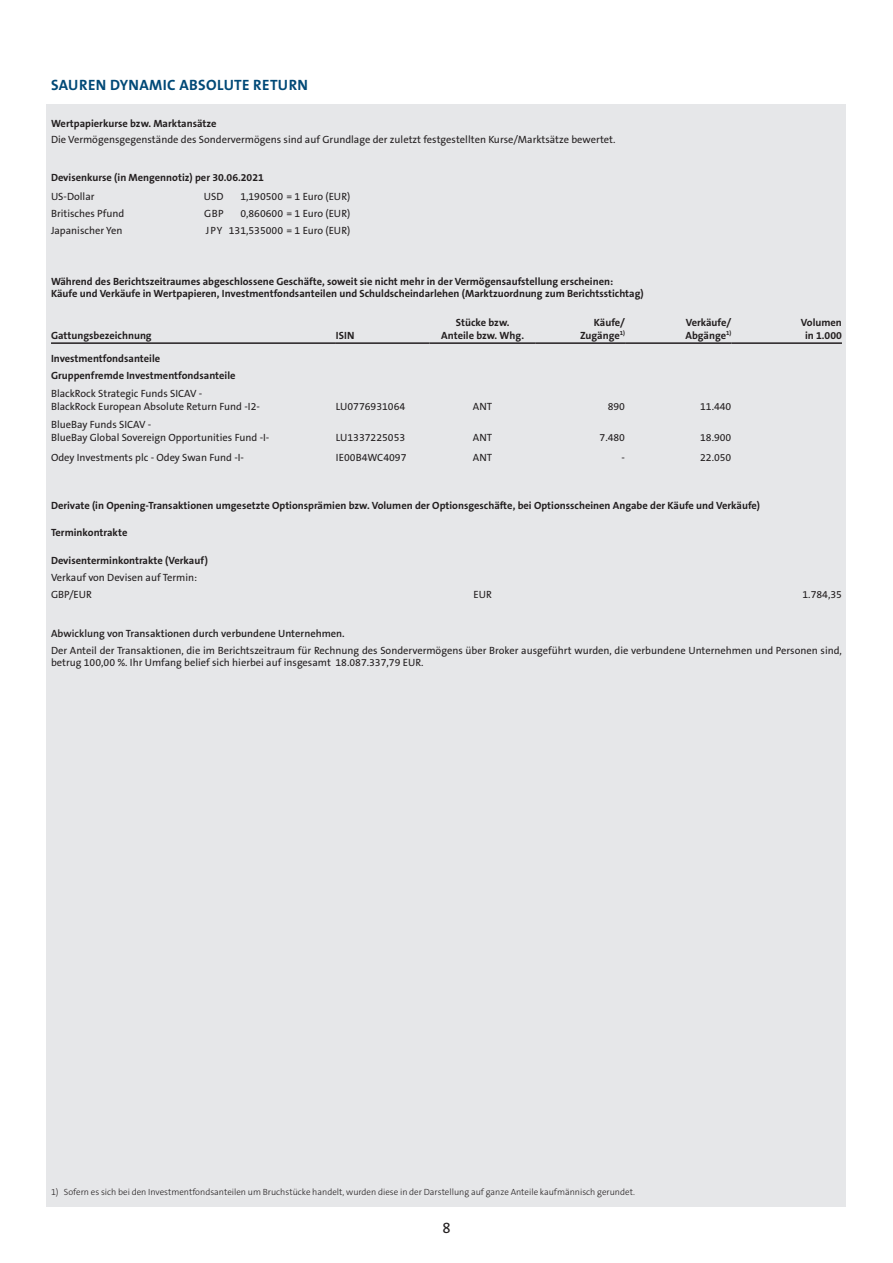
<style>
.page{position:relative;width:893px;height:1263px;background:#fff}
.page>*{position:absolute;margin:0;border:0;box-sizing:border-box;transform-origin:0 0}
.t1{font:700 15px "The Sans Os F";letter-spacing:.025em;color:#004977}
.t2{font:15px "The Sans Os F";color:#231f20}
.t3{font:10.5px/12.6px "The Sans Os F";color:#231f20}
.t4{font:700 10.5px/12.6px "The Sans Os F";color:#231f20;text-align:center}
.t5{font:600 10.5px "The Sans Os F";color:#231f20}
.t6{font:300 9px "The Sans Os F";color:#231f20}
</style>
<div class="page">
<div style="left:47px;top:104px;width:799px;height:1102px;background:#e6e7e9"></div>
<hr style="left:51px;top:342px;width:285px;height:2px;background:#231f20">
<hr style="left:336px;top:342px;width:93px;height:2px;background:#231f20">
<hr style="left:429px;top:342px;width:107px;height:2px;background:#231f20">
<hr style="left:536px;top:342px;width:89px;height:2px;background:#231f20">
<hr style="left:625px;top:342px;width:106px;height:2px;background:#231f20">
<hr style="left:731px;top:342px;width:111px;height:2px;background:#231f20">
<p class="t1" style="left:51px;top:76px;width:258px">SAUREN DYNAMIC ABSOLUTE RETURN</p>
<p class="t4" style="left:51px;top:117px;width:167px">Wertpapierkurse bzw. Marktansätze</p>
<p class="t3" style="left:51px;top:133px;width:566px">Die Vermögensgegenstände des Sondervermögens sind auf Grundlage der zuletzt festgestellten Kurse/Marktsätze bewertet.</p>
<p class="t4" style="left:51px;top:171px;width:214px">Devisenkurse (in Mengennotiz) per 30.06.2021</p>
<p class="t3" style="left:51px;top:190px;width:45px">US-Dollar</p>
<p class="t3" style="left:204px;top:190px;width:21px">USD</p>
<p class="t3" style="left:240px;top:190px;width:111px">1,190500 = 1 Euro (EUR)</p>
<p class="t3" style="left:51px;top:207px;width:75px">Britisches Pfund</p>
<p class="t3" style="left:204px;top:207px;width:21px">GBP</p>
<p class="t3" style="left:240px;top:207px;width:111px">0,860600 = 1 Euro (EUR)</p>
<p class="t3" style="left:51px;top:224px;width:73px">Japanischer Yen</p>
<p class="t3" style="left:206px;top:224px;width:18px">JPY</p>
<p class="t3" style="left:229px;top:224px;width:123px">131,535000 = 1 Euro (EUR)</p>
<p class="t4" style="left:51px;top:275px;width:564px">Während des Berichtszeitraumes abgeschlossene Geschäfte, soweit sie nicht mehr in der Vermögensaufstellung erscheinen:</p>
<p class="t4" style="left:51px;top:287px;width:594px">Käufe und Verkäufe in Wertpapieren, Investmentfondsanteilen und Schuldscheindarlehen (Marktzuordnung zum Berichtsstichtag)</p>
<p class="t4" style="left:51px;top:329px;width:102px">Gattungsbezeichnung</p>
<p class="t4" style="left:336px;top:329px;width:20px">ISIN</p>
<p class="t4" style="left:456px;top:316px;width:55px">Stücke bzw.</p>
<p class="t4" style="left:441px;top:329px;width:84px">Anteile bzw. Whg.</p>
<p class="t4" style="left:594px;top:316px;width:33px">Käufe/</p>
<p class="t4" style="left:580px;top:329px;width:46px">Zugänge<sup>1)</sup></p>
<p class="t4" style="left:686px;top:316px;width:47px">Verkäufe/</p>
<p class="t4" style="left:685px;top:329px;width:47px">Abgänge<sup>1)</sup></p>
<p class="t4" style="left:801px;top:316px;width:43px">Volumen in 1.000</p>
<p class="t4" style="left:51px;top:352px;width:111px">Investmentfondsanteile</p>
<p class="t4" style="left:51px;top:369px;width:186px">Gruppenfremde Investmentfondsanteile</p>
<p class="t3" style="left:51px;top:387px;width:210px">BlackRock Strategic Funds SICAV -<br>BlackRock European Absolute Return Fund -I2-</p>
<p class="t3" style="left:336px;top:400px;width:71px">LU0776931064</p>
<p class="t3" style="left:473px;top:400px;width:21px">ANT</p>
<p class="t3" style="left:608px;top:400px;width:19px">890</p>
<p class="t3" style="left:700px;top:400px;width:33px">11.440</p>
<p class="t3" style="left:51px;top:418px;width:102px">BlueBay Funds SICAV -</p>
<p class="t3" style="left:51px;top:431px;width:220px">BlueBay Global Sovereign Opportunities Fund -I-</p>
<p class="t3" style="left:336px;top:431px;width:71px">LU1337225053</p>
<p class="t3" style="left:473px;top:431px;width:21px">ANT</p>
<p class="t3" style="left:600px;top:431px;width:27px">7.480</p>
<p class="t3" style="left:700px;top:431px;width:33px">18.900</p>
<p class="t3" style="left:51px;top:451px;width:194px">Odey Investments plc - Odey Swan Fund -I-</p>
<p class="t3" style="left:336px;top:451px;width:72px">IE00B4WC4097</p>
<p class="t3" style="left:473px;top:451px;width:21px">ANT</p>
<p class="t3" style="left:622px;top:451px;width:5px">-</p>
<p class="t3" style="left:700px;top:451px;width:33px">22.050</p>
<p class="t4" style="left:51px;top:499px;width:711px">Derivate (in Opening-Transaktionen umgesetzte Optionsprämien bzw. Volumen der Optionsgeschäfte, bei Optionsscheinen Angabe der Käufe und Verkäufe)</p>
<p class="t4" style="left:51px;top:526px;width:78px">Terminkontrakte</p>
<p class="t4" style="left:51px;top:554px;width:158px">Devisenterminkontrakte (Verkauf)</p>
<p class="t3" style="left:51px;top:571px;width:148px">Verkauf von Devisen auf Termin:</p>
<p class="t3" style="left:51px;top:588px;width:43px">GBP/EUR</p>
<p class="t3" style="left:474px;top:588px;width:20px">EUR</p>
<p class="t3" style="left:802px;top:588px;width:41px">1.784,35</p>
<p class="t5" style="left:51px;top:627px;width:295px">Abwicklung von Transaktionen durch verbundene Unternehmen.</p>
<p class="t3" style="left:51px;top:644px;width:792px">Der Anteil der Transaktionen, die im Berichtszeitraum für Rechnung des Sondervermögens über Broker ausgeführt wurden, die verbundene Unternehmen und Personen sind, betrug 100,00 %. Ihr Umfang belief sich hierbei auf insgesamt 18.087.337,79 EUR.</p>
<p class="t6" style="left:51px;top:1186px;width:585px">1) Sofern es sich bei den Investmentfondsanteilen um Bruchstücke handelt, wurden diese in der Darstellung auf ganze Anteile kaufmännisch gerundet.</p>
<h1 class="t2" style="left:442px;top:1218px;width:10px">8</h1>
</div>
